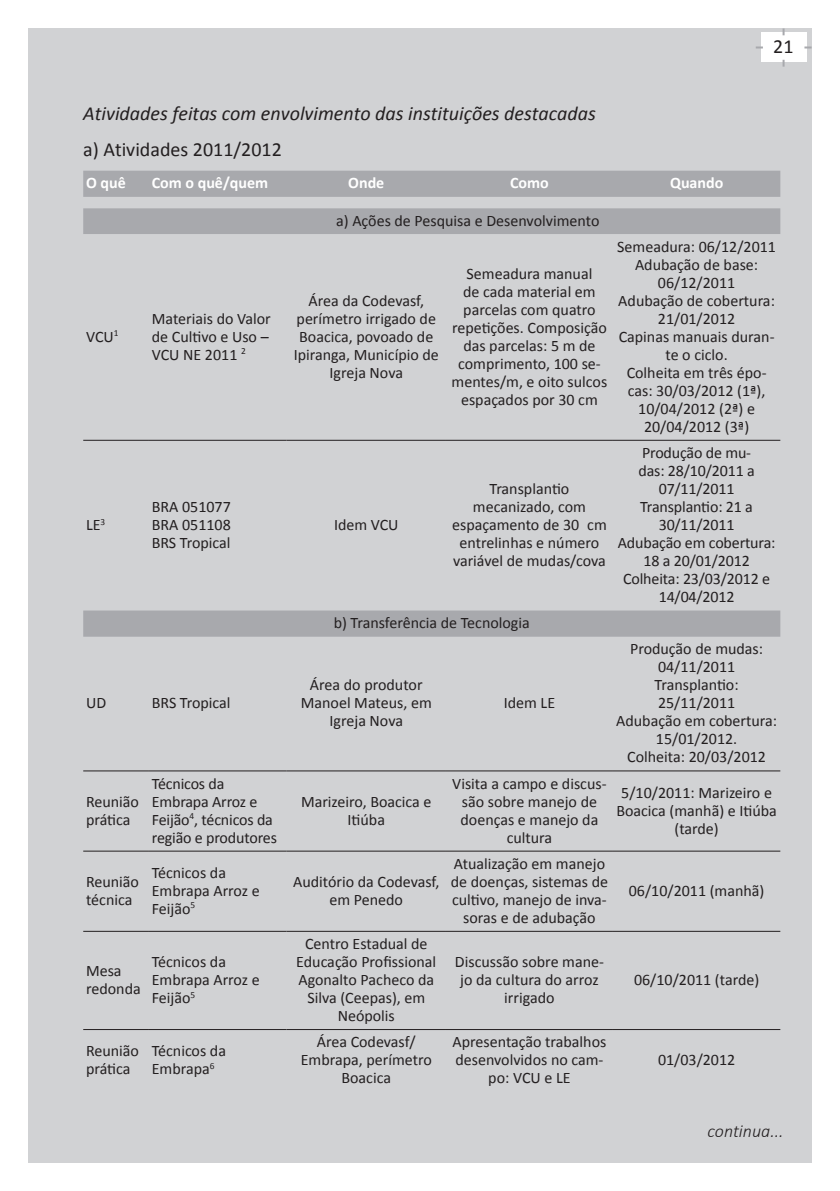
<style>
.page{position:relative;width:840px;height:1191px;background:#fff}
.page>*{position:absolute;margin:0;border:0;box-sizing:border-box;transform-origin:0 0}
.t1{font:italic 20px "Calibri";color:#231f20}
.t2{font:20px "Calibri";color:#231f20}
.t3{font:italic 300 18px "Calibri";color:#231f20}
.t4{font:16px/18px "Calibri";color:#231f20;text-align:center}
.t5{font:700 16px "Calibri";color:#fff}
</style>
<div class="page">
<div style="left:28px;top:28px;width:783px;height:1134px;background:#d1d2d4"></div>
<div style="left:760px;top:33px;width:46px;height:29px;background:#fff"></div>
<svg style="left:782px;top:28px;width:2px;height:7px"></svg>
<svg style="left:782px;top:60px;width:2px;height:7px"></svg>
<svg style="left:756px;top:46px;width:6px;height:2px"></svg>
<svg style="left:804px;top:46px;width:7px;height:2px"></svg>
<svg style="left:83px;top:171px;width:696px;height:465px"></svg>
<hr style="left:83px;top:440px;width:66px;height:1px;background:#231f20">
<hr style="left:149px;top:440px;width:137px;height:1px;background:#231f20">
<hr style="left:286px;top:440px;width:159px;height:1px;background:#231f20">
<hr style="left:445px;top:440px;width:167px;height:1px;background:#231f20">
<hr style="left:612px;top:440px;width:167px;height:1px;background:#231f20">
<hr style="left:83px;top:770px;width:66px;height:1px;background:#231f20">
<hr style="left:149px;top:770px;width:137px;height:1px;background:#231f20">
<hr style="left:286px;top:770px;width:159px;height:1px;background:#231f20">
<hr style="left:445px;top:770px;width:167px;height:1px;background:#231f20">
<hr style="left:612px;top:770px;width:167px;height:1px;background:#231f20">
<hr style="left:83px;top:850px;width:66px;height:1px;background:#231f20">
<hr style="left:149px;top:850px;width:137px;height:1px;background:#231f20">
<hr style="left:286px;top:850px;width:159px;height:1px;background:#231f20">
<hr style="left:445px;top:850px;width:167px;height:1px;background:#231f20">
<hr style="left:612px;top:850px;width:167px;height:1px;background:#231f20">
<hr style="left:83px;top:930px;width:66px;height:1px;background:#231f20">
<hr style="left:149px;top:930px;width:137px;height:1px;background:#231f20">
<hr style="left:286px;top:930px;width:159px;height:1px;background:#231f20">
<hr style="left:445px;top:930px;width:167px;height:1px;background:#231f20">
<hr style="left:612px;top:930px;width:167px;height:1px;background:#231f20">
<hr style="left:83px;top:1029px;width:66px;height:1px;background:#231f20">
<hr style="left:149px;top:1029px;width:137px;height:1px;background:#231f20">
<hr style="left:286px;top:1029px;width:159px;height:1px;background:#231f20">
<hr style="left:445px;top:1029px;width:167px;height:1px;background:#231f20">
<hr style="left:612px;top:1029px;width:167px;height:1px;background:#231f20">
<p class="t1" style="left:83px;top:100px;width:514px">Atividades feitas com envolvimento das instituições destacadas</p>
<p class="t2" style="left:83px;top:136px;width:200px">a) Atividades 2011/2012</p>
<p class="t5" style="left:86px;top:173px;width:41px">O quê</p>
<p class="t5" style="left:152px;top:173px;width:118px">Com o quê/quem</p>
<p class="t5" style="left:348px;top:173px;width:38px">Onde</p>
<p class="t5" style="left:510px;top:173px;width:40px">Como</p>
<p class="t5" style="left:669px;top:173px;width:55px">Quando</p>
<p class="t4" style="left:336px;top:211px;width:264px">a) Ações de Pesquisa e Desenvolvimento</p>
<p class="t2" style="left:772px;top:33px;width:22px">21</p>
<p class="t4" style="left:86px;top:327px;width:34px">VCU<sup>1</sup></p>
<p class="t4" style="left:152px;top:309px;width:120px;text-align:left">Materiais do Valor de Cultivo e Uso –<br>VCU NE 2011 <sup>2</sup></p>
<p class="t4" style="left:86px;top:516px;width:21px">LE<sup>3</sup></p>
<p class="t4" style="left:152px;top:498px;width:80px;text-align:justify">BRA 051077<br>BRA 051108<br>BRS Tropical</p>
<p class="t4" style="left:86px;top:694px;width:22px">UD</p>
<p class="t4" style="left:152px;top:694px;width:80px">BRS Tropical</p>
<p class="t4" style="left:86px;top:792px;width:54px;text-align:left">Reunião prática</p>
<p class="t4" style="left:152px;top:774px;width:127px;text-align:left">Técnicos da<br>Embrapa Arroz e<br>Feijão<sup>4</sup>, técnicos da região e produtores</p>
<p class="t4" style="left:293px;top:291px;width:146px">Área da Codevasf, perímetro irrigado de<br>Boacica, povoado de<br>Ipiranga, Município de<br>Igreja Nova</p>
<p class="t4" style="left:451px;top:264px;width:157px">Semeadura manual<br>de cada material em parcelas com quatro repetições. Composição das parcelas: 5 m de comprimento, 100 se&shy;mentes/m, e oito sulcos espaçados por 30 cm</p>
<p class="t4" style="left:334px;top:516px;width:66px">Idem VCU</p>
<p class="t4" style="left:452px;top:480px;width:156px">Transplantio mecanizado, com espaçamento de 30 cm entrelinhas e número variável de mudas/cova</p>
<p class="t4" style="left:333px;top:614px;width:197px">b) Transferência de Tecnologia</p>
<p class="t4" style="left:301px;top:676px;width:132px">Área do produtor<br>Manoel Mateus, em<br>Igreja Nova</p>
<p class="t4" style="left:503px;top:694px;width:53px">Idem LE</p>
<p class="t4" style="left:617px;top:237px;width:160px">Semeadura: 06/12/2011<br>Adubação de base:<br>06/12/2011<br>Adubação de cobertura:<br>21/01/2012<br>Capinas manuais duran&shy;te o ciclo.<br>Colheita em três épo&shy;cas: 30/03/2012 (1ª),<br>10/04/2012 (2ª) e<br>20/04/2012 (3ª)</p>
<p class="t4" style="left:617px;top:444px;width:159px">Produção de mu-<br>das: 28/10/2011 a<br>07/11/2011<br>Transplantio: 21 a<br>30/11/2011<br>Adubação em cobertura:<br>18 a 20/01/2012<br>Colheita: 23/03/2012 e<br>14/04/2012</p>
<p class="t4" style="left:615px;top:640px;width:162px">Produção de mudas:<br>04/11/2011<br>Transplantio:<br>25/11/2011<br>Adubação em cobertura:<br>15/01/2012.<br>Colheita: 20/03/2012</p>
<p class="t4" style="left:301px;top:792px;width:132px">Marizeiro, Boacica e<br>Itiúba</p>
<p class="t4" style="left:452px;top:774px;width:156px">Visita a campo e discus&shy;são sobre manejo de doenças e manejo da cultura</p>
<p class="t4" style="left:616px;top:783px;width:162px">5/10/2011: Marizeiro e<br>Boacica (manhã) e Itiúba (tarde)</p>
<p class="t4" style="left:86px;top:872px;width:54px;text-align:left">Reunião técnica</p>
<p class="t4" style="left:152px;top:863px;width:109px;text-align:left">Técnicos da<br>Embrapa Arroz e<br>Feijão<sup>5</sup></p>
<p class="t4" style="left:293px;top:872px;width:148px">Auditório da Codevasf, em Penedo</p>
<p class="t4" style="left:86px;top:961px;width:56px;text-align:left">Mesa redonda</p>
<p class="t4" style="left:152px;top:952px;width:109px;text-align:left">Técnicos da<br>Embrapa Arroz e<br>Feijão<sup>5</sup></p>
<p class="t4" style="left:296px;top:934px;width:141px">Centro Estadual de<br>Educação Profissional<br>Agonalto Pacheco da<br>Silva (Ceepas), em<br>Neópolis</p>
<p class="t4" style="left:450px;top:854px;width:159px">Atualização em manejo de doenças, sistemas de cultivo, manejo de inva&shy;soras e de adubação</p>
<p class="t4" style="left:454px;top:952px;width:150px">Discussão sobre mane&shy;jo da cultura do arroz irrigado</p>
<p class="t4" style="left:86px;top:1042px;width:54px;text-align:left">Reunião prática</p>
<p class="t4" style="left:152px;top:1042px;width:76px;text-align:left">Técnicos da<br>Embrapa<sup>6</sup></p>
<p class="t4" style="left:300px;top:1033px;width:132px">Área Codevasf/<br>Embrapa, perímetro<br>Boacica</p>
<p class="t4" style="left:452px;top:1033px;width:155px">Apresentação trabalhos desenvolvidos no cam&shy;po: VCU e LE</p>
<p class="t4" style="left:628px;top:881px;width:137px">06/10/2011 (manhã)</p>
<p class="t4" style="left:633px;top:970px;width:127px">06/10/2011 (tarde)</p>
<p class="t4" style="left:657px;top:1051px;width:79px">01/03/2012</p>
<p class="t3" style="left:707px;top:1119px;width:77px">continua...</p>
</div>
